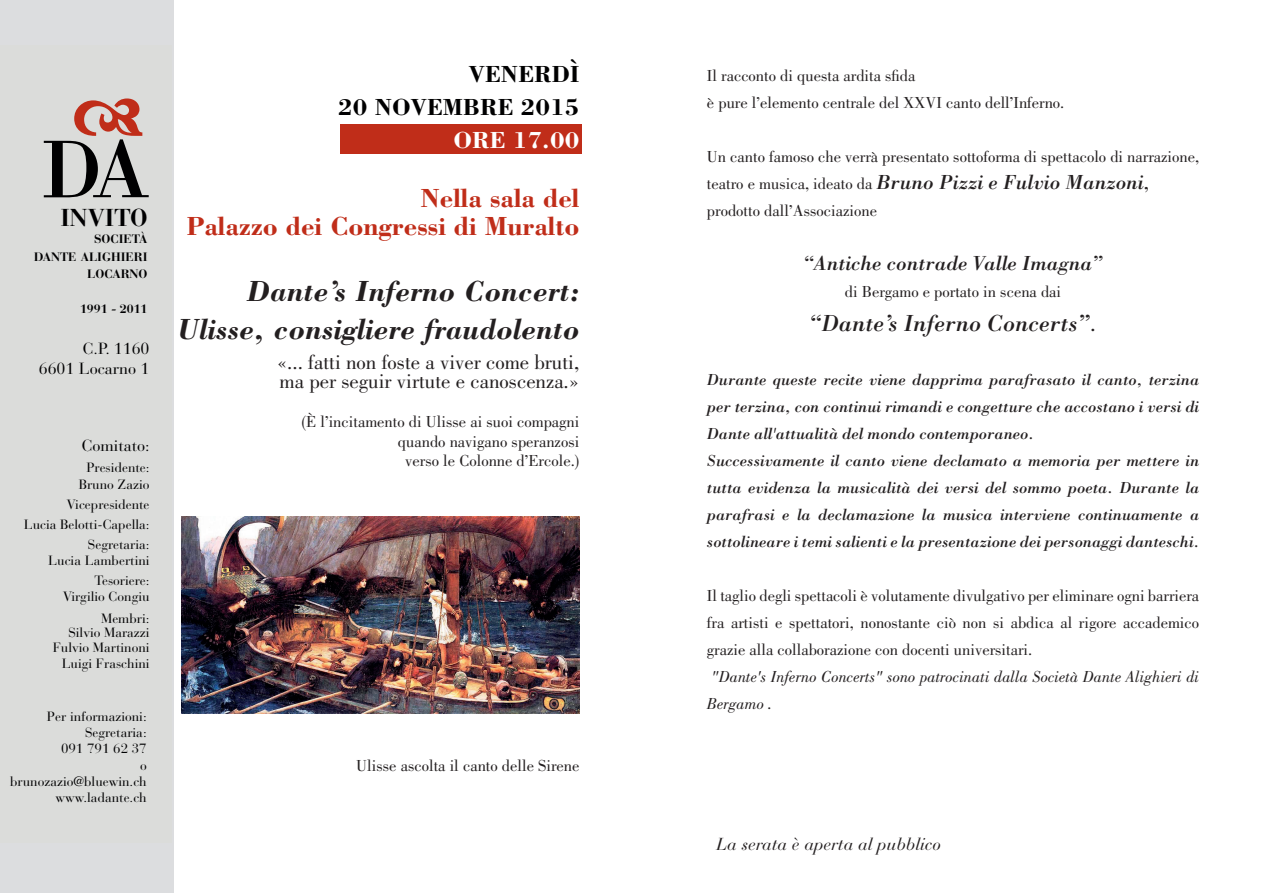
<style>
.page{position:relative;width:1263px;height:893px;background:#fff}
.page>*{position:absolute;margin:0;border:0;box-sizing:border-box;transform-origin:0 0}
.t1{font:italic 700 30px/37.5px "Bodoni Std";color:#231f20;text-align:right}
.t2{font:700 27px/28.5px "Bodoni Std";color:#c02d19;text-align:right}
.t3{font:700 24.3px "Bauer Bodoni Std";color:#000001}
.t4{font:italic 24px "Bodoni Std";color:#231f20}
.t5{font:700 24px/33px "Bodoni Std";color:#000001;text-align:right}
.t6{font:700 24px "Bodoni Std";color:#fff}
.t7{font:italic 21px "Bodoni Std";color:#231f20}
.t8{font:21px/19.5px "Bodoni Std";color:#231f20}
.t9{font:700 18.75px "Bauer Bodoni Std";color:#000001}
.t10{font:italic 17.25px "Bauer Bodoni Std";color:#231f20}
.t11{font:16.5px/27px "Bodoni Std";color:#231f20;text-align:right}
.t12{font:italic 16.5px/27px "Bodoni Std";color:#231f20}
.t13{font:italic 16.5px/27px "Bodoni Std";color:#231f20}
.t14{font:16.05px/19.4px "Bauer Bodoni Std";color:#000001;text-align:right}
.t15{font:14.7px "Bauer Bodoni Std";letter-spacing:.05em;color:#000001}
.t16{font:13.35px/16px "Bauer Bodoni Std";color:#000001;text-align:right}
.t17{font:700 12.15px/17.4px "Bauer Bodoni Std";color:#000001;text-align:right}
.s1{font-style:normal;font-size:16.5px}
.s2{font-style:normal}
.s3{font-size:21px}
</style>
<div class="page">
<div style="left:340px;top:124px;width:241px;height:30px;background:#c02d19"></div>
<img style="left:181px;top:517px;width:398px;height:196px">
<div style="left:0;top:0;width:173px;height:893px;background:#dcdddf"></div>
<div style="left:0;top:45px;width:171px;height:798px;background:#dbdcda"></div>
<svg style="left:44px;top:98px;width:105px;height:99px"></svg>
<h3 class="t3" style="left:60px;top:203px;width:89px">INVITO</h3>
<p class="t17" style="left:34px;top:230px;width:115px">SOCIETÀ<br>DANTE ALIGHIERI<br>LOCARNO</p>
<p class="t17" style="left:80px;top:300px;width:69px">1991 - 2011</p>
<p class="t14" style="left:39px;top:339px;width:112px">C.P. 1160<br>6601 Locarno 1</p>
<p class="t14" style="left:82px;top:436px;width:69px">Comitato:</p>
<p class="t16" style="left:79px;top:460px;width:72px;text-align:center">Presidente:<br>Bruno zazio</p>
<p class="t16" style="left:24px;top:494px;width:127px;line-height:20.1px">Vicepresidente<br>Lucia Belotti-Capella:<br>Segretaria:</p>
<p class="t16" style="left:48px;top:550px;width:103px;line-height:20.1px">Lucia Lambertini<br>Tesoriere:</p>
<p class="t16" style="left:63px;top:586px;width:88px;line-height:21.5px">Virgilio Congiu<br>Membri:</p>
<p class="t16" style="left:53px;top:625px;width:98px;line-height:14.7px">Silvio Marazzi fulvio Martinoni</p>
<p class="t16" style="left:62px;top:656px;width:89px">Luigi fraschini</p>
<p class="t16" style="left:10px;top:709px;width:138px">Per informazioni:<br>Segretaria:<br>091 791 62 37<br>o brunozazio@bluewin.ch www.ladante.ch</p>
<h3 class="t5" style="left:338px;top:57px;width:243px">venerDÌ<br>20 novembre 2015</h3>
<h3 class="t6" style="left:453px;top:125px;width:18px">ORE</h3>
<h3 class="t6" style="left:513px;top:125px;width:68px">17.00</h3>
<h2 class="t2" style="left:186px;top:183px;width:395px">Nella sala del<br>Palazzo dei Congressi di Muralto</h2>
<h1 class="t1" style="left:178px;top:272px;width:403px">Dante’s Inferno Concert:<br>Ulisse, consigliere fraudolento</h1>
<p class="t8" style="left:277px;top:352px;width:304px">«... fatti non foste a viver come bruti, ma per seguir virtute e canoscenza.»</p>
<p class="t11" style="left:302px;top:412px;width:279px;line-height:19.5px">(È l’incitamento di Ulisse ai suoi compagni quando navigano speranzosi<br>verso le Colonne d’Ercole.)</p>
<p class="t9" style="left:283px;top:278px;width:84px">SOCIETÀ</p>
<p class="t9" style="left:283px;top:332px;width:95px">LOCARNO</p>
<p class="t11" style="left:356px;top:752px;width:225px">Ulisse ascolta il canto delle Sirene</p>
<p class="t15" style="left:283px;top:760px;width:145px">Casella postale 1160</p>
<p class="t11" style="left:707px;top:62px;width:359px;text-align:left">Il racconto di questa ardita sfida<br>è pure l’elemento centrale del XXVI canto dell’Inferno.</p>
<p class="t11" style="left:707px;top:143px;width:494px">Un canto famoso che verrà presentato sottoforma di spettacolo di narrazione,</p>
<p class="t7" style="left:707px;top:169px;width:443px"><span class="s1">teatro e musica, ideato da</span> Bruno Pizzi e Fulvio Manzoni<span class="s2">,</span></p>
<p class="t11" style="left:707px;top:197px;width:171px">prodotto dall’Associazione</p>
<p class="t7" style="left:803px;top:250px;width:301px">“Antiche contrade Valle Imagna”</p>
<p class="t11" style="left:845px;top:278px;width:218px">di Bergamo e portato in scena dai</p>
<h3 class="t4" style="left:809px;top:309px;width:289px">“Dante’s Inferno Concerts”<span class="s3">.</span></h3>
<p class="t12" style="left:707px;top:366px;width:494px">Durante queste recite viene dapprima parafrasato il canto, terzina per terzina, con continui rimandi e congetture che accostano i versi di Dante all'attualità del mondo contemporaneo.<br>Successivamente il canto viene declamato a memoria per mettere in tutta evidenza la musicalità dei versi del sommo poeta. Durante la parafrasi e la declamazione la musica interviene continuamente a sottolineare i temi salienti e la presentazione dei personaggi danteschi.</p>
<p class="t11" style="left:707px;top:582px;width:494px;text-align:justify">Il taglio degli spettacoli è volutamente divulgativo per eliminare ogni barriera fra artisti e spettatori, nonostante ciò non si abdica al rigore accademico grazie alla collaborazione con docenti universitari.</p>
<p class="t13" style="left:707px;top:663px;width:494px">"Dante's Inferno Concerts" sono patrocinati dalla Società Dante Alighieri di<br>Bergamo .</p>
<p class="t10" style="left:716px;top:834px;width:226px">La serata è aperta al pubblico</p>
</div>
